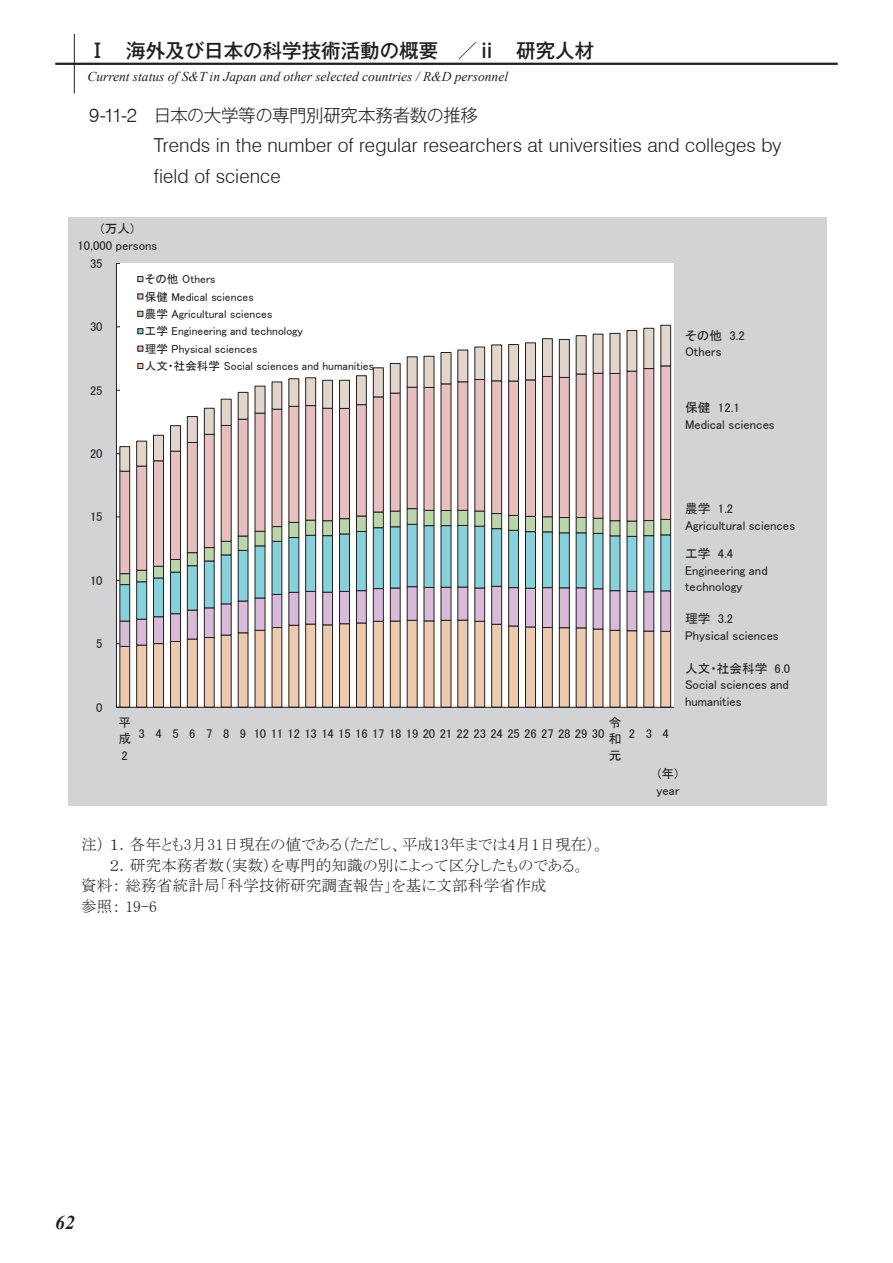
<style>
.page{position:relative;width:893px;height:1263px;background:#fff}
.page>*{position:absolute;margin:0;border:0;box-sizing:border-box;transform-origin:0 0}
.t1{font:500 19.5px "Gothic MB101 Pro";color:#231f20}
.t2{font:italic 700 19.5px "Times New Roman";color:#231f20}
.t3{font:300 19.35px/30.8px "Swiss 721 BT";letter-spacing:.005em;color:#231f20}
.t4{font:300 17.55px "Gothic MB101 Pro";letter-spacing:-.03em;color:#231f20}
.t5{font:15.75px/20.4px "MS P Mincho";color:#231f20}
.t6{font:italic 13.5px "Times New Roman";color:#231f20}
.t7{font:12.6px/16.5px "MS P Gothic";color:#231f20}
.t8{font:11.55px/17.4px "MS P Gothic";letter-spacing:.005em;color:#231f20}
.s1{font-family:"Swiss 721 BT";font-size:19.35px}
.s2{color:#fff}
</style>
<div class="page">
<div style="left:68px;top:217px;width:759px;height:589px;background:#d2d3d5"></div>
<svg style="left:116px;top:263px;width:559px;height:445px;background:#d7d1cf"></svg>
<svg style="left:138px;top:276px;width:5px;height:6px"></svg>
<svg style="left:138px;top:294px;width:5px;height:5px"></svg>
<svg style="left:138px;top:311px;width:5px;height:6px"></svg>
<svg style="left:138px;top:328px;width:5px;height:6px"></svg>
<svg style="left:138px;top:346px;width:5px;height:5px"></svg>
<svg style="left:138px;top:363px;width:5px;height:6px"></svg>
<hr style="left:55px;top:63px;width:783px;height:2px;background:#231f20">
<hr style="left:74px;top:34px;width:1px;height:60px;background:#231f20">
<h1 class="t1" style="left:88px;top:35px;width:508px">Ⅰ　海外及び日本の科学技術活動の概要　／ⅱ　研究人材</h1>
<p class="t6" style="left:87px;top:67px;width:422px">Current status of S&amp;T in Japan and other selected countries / R&amp;D personnel</p>
<h3 class="t4" style="left:89px;top:100px;width:390px"><span class="s1">9-11-2</span> 日本の大学等の専門別研究本務者数の推移</h3>
<h2 class="t3" style="left:154px;top:130px;width:629px">Trends in the number of regular researchers at universities and colleges by field of science</h2>
<p class="t7" style="left:78px;top:220px;width:81px;text-align:center">(万人)<br>10,000 persons</p>
<p class="t7" style="left:90px;top:255px;width:14px">35</p>
<p class="t7" style="left:90px;top:318px;width:14px">30</p>
<p class="t7" style="left:90px;top:382px;width:14px">25</p>
<p class="t7" style="left:90px;top:445px;width:14px">20</p>
<p class="t8" style="left:145px;top:270px;width:231px">その他 Others<br>保健 Medical sciences<br>農学 Agricultural sciences<br>工学 Engineering and technology<br>理学 Physical sciences<br>人文・社会科学 Social sciences and humanities</p>
<p class="t7" style="left:685px;top:327px;width:61px">その他 3.2<br>Others</p>
<p class="t7" style="left:685px;top:400px;width:91px">保健 12.1<br>Medical sciences</p>
<p class="t7" style="left:90px;top:509px;width:14px">15</p>
<p class="t7" style="left:90px;top:572px;width:14px">10</p>
<p class="t7" style="left:96px;top:635px;width:8px">5</p>
<p class="t7" style="left:96px;top:699px;width:8px">0</p>
<p class="t7" style="left:609px;top:714px;width:14px;text-align:justify">令和元</p>
<p class="t7" style="left:118px;top:714px;width:14px;text-align:justify">平成2</p>
<p class="t7" style="left:139px;top:725px;width:467px">3 4 5 6 7 8 9 101112131415161718192021222324252627282930</p>
<p class="t7" style="left:685px;top:500px;width:112px">農学 1.2<br>Agricultural sciences</p>
<p class="t7" style="left:685px;top:545px;width:84px">工学 4.4<br>Engineering and technology</p>
<p class="t7" style="left:685px;top:610px;width:95px">理学 3.2<br>Physical sciences</p>
<p class="t7" style="left:629px;top:725px;width:42px">234</p>
<p class="t7" style="left:685px;top:660px;width:106px;text-align:justify">人文・社会科学 6.0<br>Social sciences and humanities</p>
<p class="t7" style="left:656px;top:765px;width:24px">(年) year</p>
<p class="t5" style="left:81px;top:834px;width:525px">注）１．各年とも3月31日現在の値である（ただし、平成13年までは4月1日現在）。<span class="s2">注）</span>２．研究本務者数（実数）を専門的知識の別によって区分したものである。<br>資料：総務省統計局「科学技術研究調査報告」を基に文部科学省作成<br>参照： 19-6</p>
<h1 class="t2" style="left:55px;top:1208px;width:21px">62</h1>
</div>
